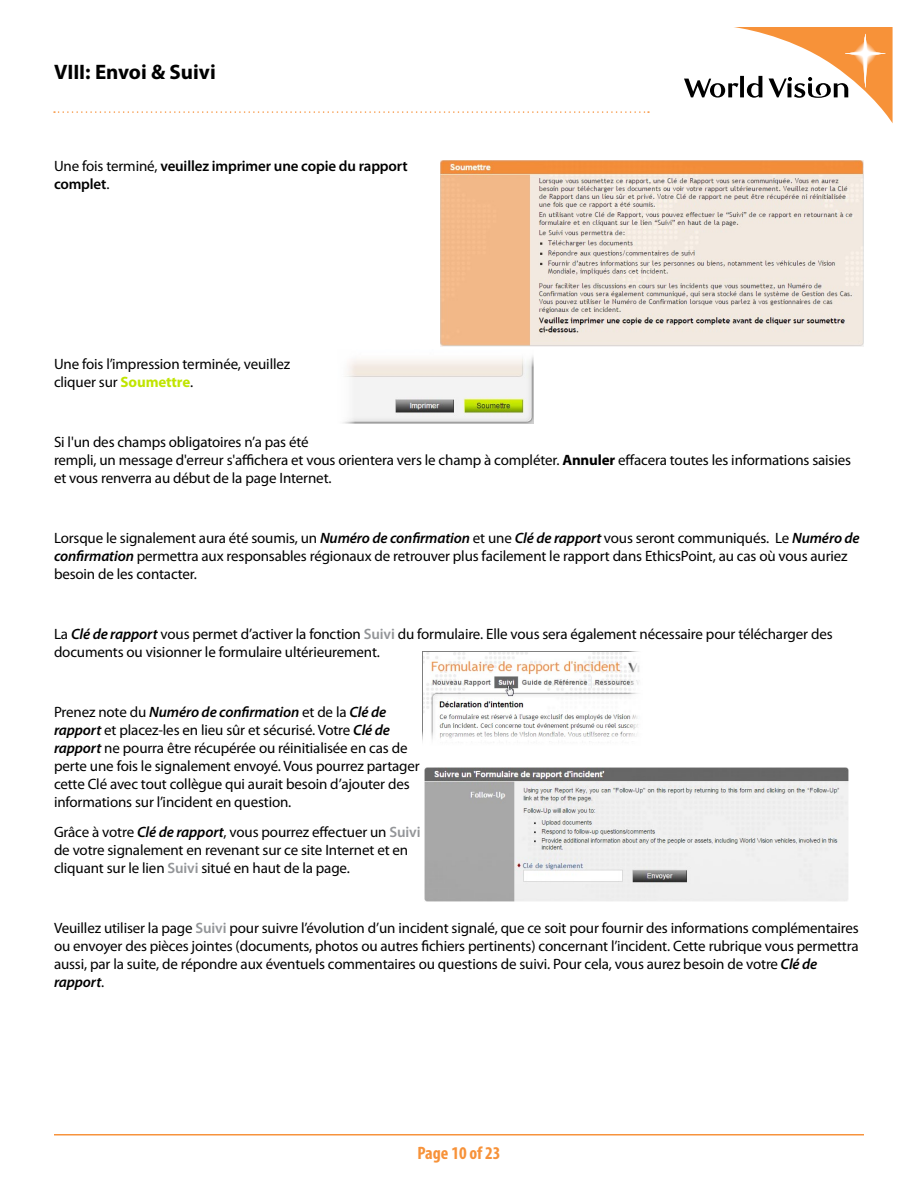
<style>
.page{position:relative;width:918px;height:1188px;background:#fff}
.page>*{position:absolute;margin:0;border:0;box-sizing:border-box;transform-origin:0 0}
.t1{font:700 21px "Myriad Pro";color:#000}
.t2{font:700 condensed 18px "Myriad Pro";color:#f79239}
.t3{font:15px/18px "Myriad Pro";letter-spacing:-.01em;color:#000}
.t4{font:600 15px/18px "Myriad Pro";letter-spacing:-.01em;color:#000}
.s1{font-weight:400}
.s2{font-weight:700;color:#c0e501}
.s3{font-weight:700}
.s4{font-weight:600;font-style:italic}
.s5{font-weight:600;color:#939598}
</style>
<div class="page">
<svg style="left:684px;top:27px;width:209px;height:96px"></svg>
<hr style="left:54px;top:1134px;width:810px;height:2px;background:#f7933c">
<svg style="left:54px;top:111px;width:595px;height:2px"></svg>
<img style="left:343px;top:356px;width:190px;height:68px">
<img style="left:440px;top:160px;width:424px;height:186px">
<img style="left:425px;top:767px;width:423px;height:135px">
<img style="left:423px;top:652px;width:216px;height:90px">
<h1 class="t1" style="left:54px;top:58px;width:163px">VIII: Envoi &amp; Suivi</h1>
<p class="t4" style="left:54px;top:157px;width:355px"><span class="s1">Une fois terminé,</span> veuillez imprimer une copie du rapport complet<span class="s1">.</span></p>
<p class="t3" style="left:54px;top:355px;width:238px">Une fois l’impression terminée, veuillez cliquer sur <span class="s2">Soumettre</span>.</p>
<p class="t3" style="left:54px;top:433px;width:799px">Si l'un des champs obligatoires n’a pas été<br>rempli, un message d'erreur s'affichera et vous orientera vers le champ à compléter. <span class="s3">Annuler</span> effacera toutes les informations saisies et vous renverra au début de la page Internet.</p>
<p class="t3" style="left:54px;top:529px;width:807px">Lorsque le signalement aura été soumis, un <span class="s4">Numéro de confirmation</span> et une <span class="s4">Clé de rapport</span> vous seront communiqués. Le <span class="s4">Numéro de confirmation</span> permettra aux responsables régionaux de retrouver plus facilement le rapport dans EthicsPoint, au cas où vous auriez besoin de les contacter.</p>
<p class="t3" style="left:54px;top:625px;width:780px">La <span class="s4">Clé de rapport</span> vous permet d’activer la fonction <span class="s5">Suivi</span> du formulaire. Elle vous sera également nécessaire pour télécharger des documents ou visionner le formulaire ultérieurement.</p>
<p class="t3" style="left:54px;top:703px;width:367px">Prenez note du <span class="s4">Numéro de confirmation</span> et de la <span class="s4">Clé de rapport</span> et placez-les en lieu sûr et sécurisé. Votre <span class="s4">Clé de rapport</span> ne pourra être récupérée ou réinitialisée en cas de perte une fois le signalement envoyé. Vous pourrez partager cette Clé avec tout collègue qui aurait besoin d’ajouter des informations sur l’incident en question.</p>
<p class="t3" style="left:54px;top:823px;width:368px">Grâce à votre <span class="s4">Clé de rapport</span>, vous pourrez effectuer un <span class="s5">Suivi </span>de votre signalement en revenant sur ce site Internet et en cliquant sur le lien <span class="s5">Suivi</span> situé en haut de la page.</p>
<p class="t3" style="left:54px;top:919px;width:806px">Veuillez utiliser la page <span class="s5">Suivi</span> pour suivre l’évolution d’un incident signalé, que ce soit pour fournir des informations complémentaires ou envoyer des pièces jointes (documents, photos ou autres fichiers pertinents) concernant l’incident. Cette rubrique vous permettra aussi, par la suite, de répondre aux éventuels commentaires ou questions de suivi. Pour cela, vous aurez besoin de votre <span class="s4">Clé de rapport</span>.</p>
<p class="t2" style="left:417px;top:1141px;width:85px">Page 10 of 23</p>
</div>
